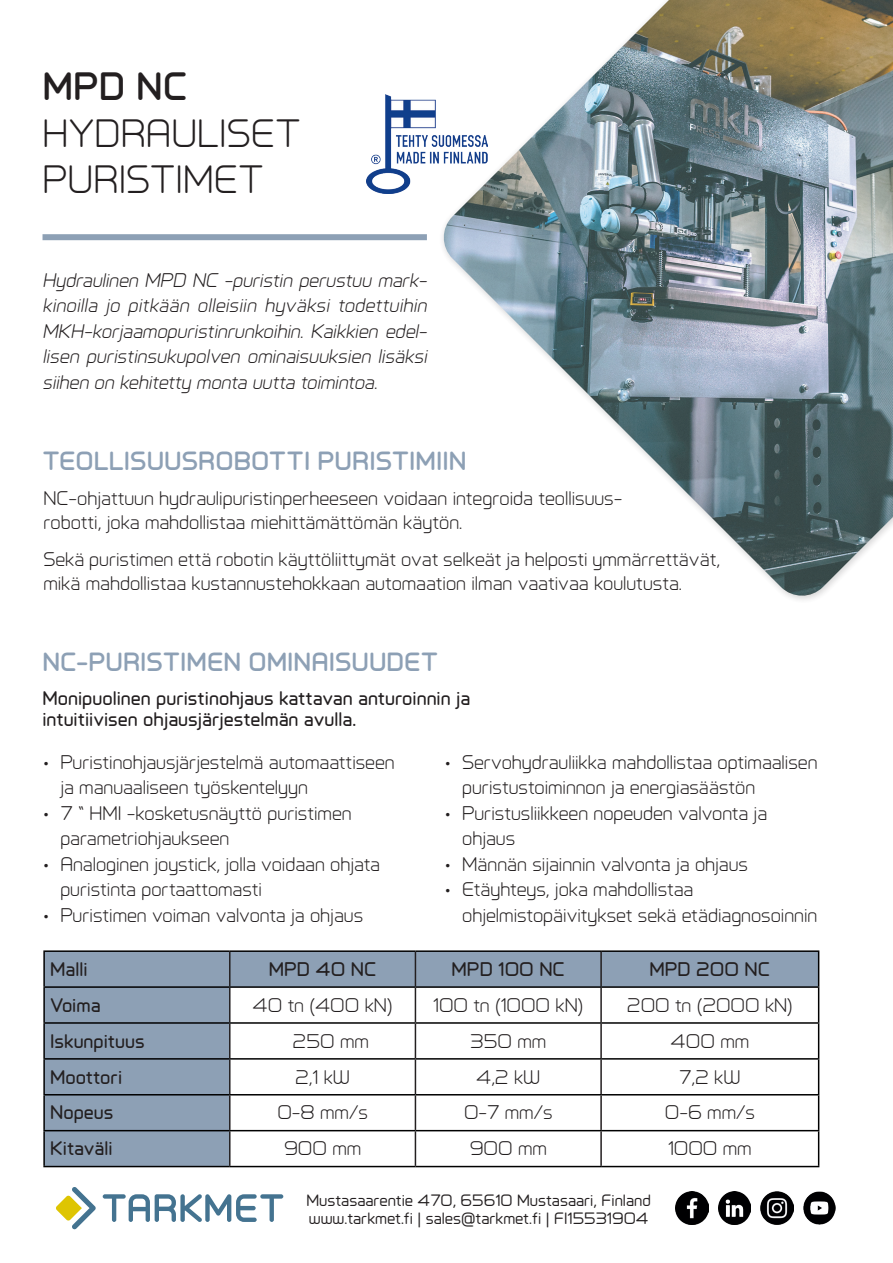
<style>
.page{position:relative;width:893px;height:1263px;background:#fff}
.page>*{position:absolute;margin:0;border:0;box-sizing:border-box;transform-origin:0 0}
.Pull_Quote_Text{font:300 36px "Primus";color:#231f20}
.Pull_Quote_Text-2{font:700 36px "Primus";color:#231f20}
.t1{font:700 24px "Primus";color:#8da0b5}
.t2{font:300 18px/25.5px "Primus";color:#231f20}
.t3{font:italic 300 18px/25.5px "Primus";color:#231f20;text-align:justify}
.t4{font:600 18px/21.6px "Primus";color:#231f20}
.t5{font:15px "Primus";color:#231f20}
</style>
<div class="page">
<svg style="left:103px;top:1194px;width:180px;height:28px"></svg>
<svg style="left:56px;top:1187px;width:40px;height:42px"></svg>
<img style="left:675px;top:1192px;width:33px;height:32px">
<img style="left:718px;top:1192px;width:33px;height:32px">
<img style="left:761px;top:1192px;width:32px;height:32px">
<img style="left:803px;top:1192px;width:33px;height:32px">
<img style="left:442px;top:0;width:451px;height:598px">
<div style="left:43px;top:234px;width:384px;height:6px;background:#8da0b5"></div>
<img style="left:366px;top:94px;width:121px;height:99px">
<svg style="left:45px;top:952px;width:773px;height:214px;fill:#8da0b5"></svg>
<svg style="left:231px;top:1024px;width:587px;height:106px"></svg>
<hr style="left:229px;top:952px;width:2px;height:34px;background:#231f20">
<hr style="left:415px;top:952px;width:1px;height:34px;background:#231f20">
<hr style="left:600px;top:952px;width:2px;height:34px;background:#231f20">
<hr style="left:229px;top:988px;width:2px;height:34px;background:#231f20">
<hr style="left:415px;top:988px;width:1px;height:34px;background:#231f20">
<hr style="left:600px;top:988px;width:2px;height:34px;background:#231f20">
<hr style="left:229px;top:1024px;width:2px;height:34px;background:#231f20">
<hr style="left:415px;top:1024px;width:1px;height:34px;background:#231f20">
<hr style="left:600px;top:1024px;width:2px;height:34px;background:#231f20">
<hr style="left:229px;top:1059px;width:2px;height:35px;background:#231f20">
<hr style="left:415px;top:1059px;width:1px;height:35px;background:#231f20">
<hr style="left:600px;top:1059px;width:2px;height:35px;background:#231f20">
<hr style="left:229px;top:1095px;width:2px;height:35px;background:#231f20">
<hr style="left:415px;top:1095px;width:1px;height:35px;background:#231f20">
<hr style="left:600px;top:1095px;width:2px;height:35px;background:#231f20">
<hr style="left:229px;top:1131px;width:2px;height:35px;background:#231f20">
<hr style="left:415px;top:1131px;width:1px;height:35px;background:#231f20">
<hr style="left:600px;top:1131px;width:2px;height:35px;background:#231f20">
<hr style="left:43px;top:950px;width:187px;height:2px;background:#000">
<hr style="left:43px;top:952px;width:2px;height:34px;background:#000">
<hr style="left:230px;top:950px;width:185px;height:2px;background:#000">
<hr style="left:415px;top:950px;width:186px;height:2px;background:#000">
<hr style="left:601px;top:950px;width:218px;height:2px;background:#000">
<hr style="left:818px;top:952px;width:1px;height:34px;background:#000">
<hr style="left:43px;top:986px;width:187px;height:2px;background:#000">
<hr style="left:43px;top:988px;width:2px;height:34px;background:#000">
<hr style="left:230px;top:986px;width:185px;height:2px;background:#000">
<hr style="left:415px;top:986px;width:186px;height:2px;background:#000">
<hr style="left:601px;top:986px;width:218px;height:2px;background:#000">
<hr style="left:818px;top:988px;width:1px;height:34px;background:#000">
<hr style="left:43px;top:1022px;width:187px;height:2px;background:#000">
<hr style="left:43px;top:1024px;width:2px;height:34px;background:#000">
<hr style="left:230px;top:1022px;width:185px;height:2px;background:#000">
<hr style="left:415px;top:1022px;width:186px;height:2px;background:#000">
<hr style="left:601px;top:1022px;width:218px;height:2px;background:#000">
<hr style="left:818px;top:1024px;width:1px;height:34px;background:#000">
<hr style="left:43px;top:1058px;width:187px;height:1px;background:#000">
<hr style="left:43px;top:1059px;width:2px;height:35px;background:#000">
<hr style="left:230px;top:1058px;width:185px;height:1px;background:#000">
<hr style="left:415px;top:1058px;width:186px;height:1px;background:#000">
<hr style="left:601px;top:1058px;width:218px;height:1px;background:#000">
<hr style="left:818px;top:1059px;width:1px;height:35px;background:#000">
<hr style="left:43px;top:1094px;width:187px;height:1px;background:#000">
<hr style="left:43px;top:1095px;width:2px;height:35px;background:#000">
<hr style="left:230px;top:1094px;width:185px;height:1px;background:#000">
<hr style="left:415px;top:1094px;width:186px;height:1px;background:#000">
<hr style="left:601px;top:1094px;width:218px;height:1px;background:#000">
<hr style="left:818px;top:1095px;width:1px;height:35px;background:#000">
<hr style="left:43px;top:1130px;width:187px;height:1px;background:#000">
<hr style="left:43px;top:1131px;width:2px;height:35px;background:#000">
<hr style="left:230px;top:1130px;width:185px;height:1px;background:#000">
<hr style="left:415px;top:1130px;width:186px;height:1px;background:#000">
<hr style="left:601px;top:1130px;width:218px;height:1px;background:#000">
<hr style="left:818px;top:1131px;width:1px;height:35px;background:#000">
<hr style="left:43px;top:1166px;width:187px;height:1px;background:#000">
<hr style="left:230px;top:1166px;width:185px;height:1px;background:#000">
<hr style="left:415px;top:1166px;width:186px;height:1px;background:#000">
<hr style="left:601px;top:1166px;width:218px;height:1px;background:#000">
<p class="Pull_Quote_Text-2" style="left:43px;top:61px;width:147px">MPD NC</p>
<p class="Pull_Quote_Text" style="left:43px;top:109px;width:260px">HYDRAULISET</p>
<p class="Pull_Quote_Text" style="left:43px;top:156px;width:223px">PURISTIMET</p>
<p class="t3" style="left:43px;top:267px;width:386px">Hydraulinen MPD NC -puristin perustuu mark&shy;kinoilla jo pitkään olleisiin hyväksi todettuihin MKH-korjaamopuristinrunkoihin. Kaikkien edel&shy;lisen puristinsukupolven ominaisuuksien lisäksi siihen on kehitetty monta uutta toimintoa.</p>
<p class="t1" style="left:43px;top:444px;width:426px">TEOLLISUUSROBOTTI PURISTIMIIN</p>
<p class="t2" style="left:43px;top:485px;width:581px">NC-ohjattuun hydraulipuristinperheeseen voidaan integroida teollisuus-</p>
<p class="t2" style="left:43px;top:509px;width:421px">robotti, joka mahdollistaa miehittämättömän käytön.</p>
<p class="t2" style="left:43px;top:546px;width:678px;line-height:24px">Sekä puristimen että robotin käyttöliittymät ovat selkeät ja helposti ymmärrettävät, mikä mahdollistaa kustannustehokkaan automaation ilman vaativaa koulutusta.</p>
<p class="t1" style="left:43px;top:645px;width:397px">NC-PURISTIMEN OMINAISUUDET</p>
<p class="t4" style="left:43px;top:686px;width:429px">Monipuolinen puristinohjaus kattavan anturoinnin ja intuitiivisen ohjausjärjestelmän avulla.</p>
<p class="t2" style="left:60px;top:749px;width:336px;text-indent:-17px">• Puristinohjausjärjestelmä automaattiseen ja manuaaliseen työskentelyyn</p>
<p class="t2" style="left:60px;top:800px;width:293px;text-indent:-17px">• 7 ” HMI -kosketusnäyttö puristimen parametriohjaukseen</p>
<p class="t2" style="left:60px;top:851px;width:321px;text-indent:-17px">• Analoginen joystick, jolla voidaan ohjata puristinta portaattomasti</p>
<p class="t2" style="left:43px;top:902px;width:321px">• Puristimen voiman valvonta ja ohjaus</p>
<p class="t2" style="left:462px;top:749px;width:357px;text-indent:-17px">• Servohydrauliikka mahdollistaa optimaalisen puristustoiminnon ja energiasäästön</p>
<p class="t2" style="left:462px;top:800px;width:306px;text-indent:-17px">• Puristusliikkeen nopeuden valvonta ja ohjaus</p>
<p class="t2" style="left:445px;top:851px;width:304px">• Männän sijainnin valvonta ja ohjaus</p>
<p class="t2" style="left:462px;top:876px;width:357px;text-indent:-17px">• Etäyhteys, joka mahdollistaa ohjelmistopäivitykset sekä etädiagnosoinnin</p>
<p class="t4" style="left:50px;top:957px;width:39px">Malli</p>
<p class="t4" style="left:269px;top:957px;width:109px">MPD 40 NC</p>
<p class="t4" style="left:452px;top:957px;width:115px">MPD 100 NC</p>
<p class="t4" style="left:649px;top:957px;width:122px">MPD 200 NC</p>
<p class="t4" style="left:50px;top:993px;width:52px">Voima</p>
<p class="t2" style="left:253px;top:992px;width:141px">40 tn (400 kN)</p>
<p class="t2" style="left:433px;top:992px;width:152px">100 tn (1000 kN)</p>
<p class="t2" style="left:627px;top:992px;width:167px">200 tn (2000 kN)</p>
<p class="t4" style="left:50px;top:1029px;width:96px">Iskunpituus</p>
<p class="t2" style="left:293px;top:1028px;width:78px">250 mm</p>
<p class="t2" style="left:470px;top:1028px;width:78px">350 mm</p>
<p class="t2" style="left:671px;top:1028px;width:80px">400 mm</p>
<p class="t4" style="left:50px;top:1065px;width:74px">Moottori</p>
<p class="t2" style="left:295px;top:1063px;width:56px">2,1 kW</p>
<p class="t2" style="left:476px;top:1063px;width:66px">4,2 kW</p>
<p class="t2" style="left:679px;top:1063px;width:63px">7,2 kW</p>
<p class="t4" style="left:50px;top:1101px;width:65px">Nopeus</p>
<p class="t2" style="left:277px;top:1099px;width:92px">0-8 mm/s</p>
<p class="t2" style="left:464px;top:1099px;width:90px">0-7 mm/s</p>
<p class="t2" style="left:665px;top:1099px;width:92px">0-6 mm/s</p>
<p class="t4" style="left:50px;top:1137px;width:64px">Kitaväli</p>
<p class="t2" style="left:284px;top:1135px;width:79px">900 mm</p>
<p class="t2" style="left:470px;top:1135px;width:79px">900 mm</p>
<p class="t2" style="left:668px;top:1135px;width:85px">1000 mm</p>
<p class="t5" style="left:306px;top:1191px;width:346px">Mustasaarentie 470, 65610 Mustasaari, Finland</p>
<p class="t5" style="left:309px;top:1209px;width:341px">www.tarkmet.fi | sales@tarkmet.fi | FI15531904</p>
</div>
